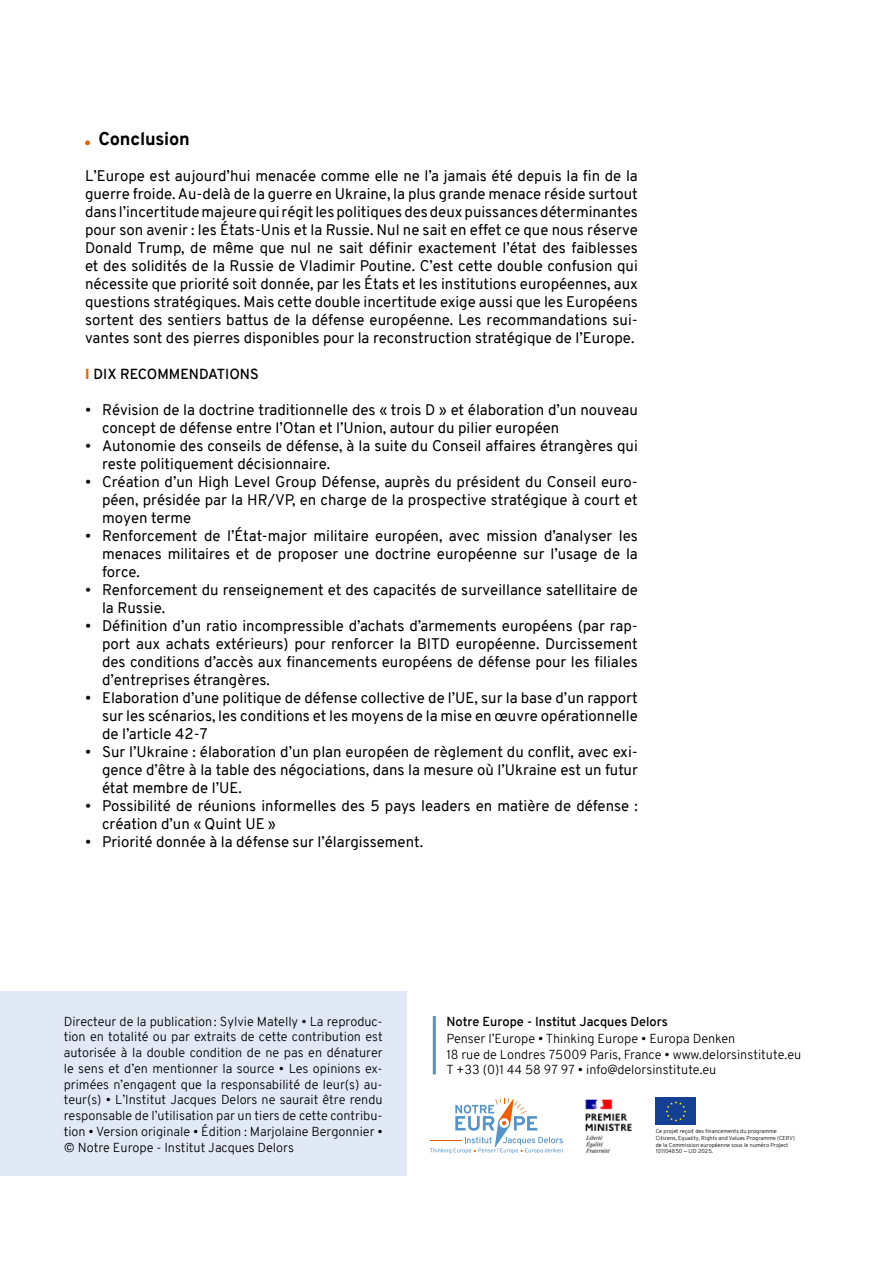
<style>
.page{position:relative;width:893px;height:1263px;background:#fff}
.page>*{position:absolute;margin:0;border:0;box-sizing:border-box;transform-origin:0 0}
.t1{font:800 18px "Overpass";letter-spacing:-.01em;color:#000}
.t2{font:15px/18px "Overpass";color:#000;text-align:justify}
.t3{font:600 14.25px "Overpass";color:#000}
.t4{font:300 12.75px/15.8px "Overpass";color:#000;text-align:justify}
.t5{font:600 12.75px "Overpass";color:#000}
.t6{font:300 5.55px/6.8px "Overpass";color:#000}
.s1{font-weight:900;color:#eb6104}
</style>
<div class="page">
<div style="left:0;top:991px;width:407px;height:185px;background:#e1e8f6"></div>
<svg style="left:430px;top:1098px;width:133px;height:55px"></svg>
<hr style="left:430px;top:1140px;width:32px;height:1px;background:#f25d00">
<hr style="left:433px;top:1016px;width:3px;height:58px;background:#5690cb">
<img style="left:585px;top:1099px;width:47px;height:54px">
<div style="left:656px;top:1098px;width:40px;height:27px;background:#134094"></div>
<svg style="left:665px;top:1101px;width:21px;height:21px"></svg>
<svg style="left:85px;top:140px;width:5px;height:5px"></svg>
<p class="t1" style="left:99px;top:126px;width:93px">Conclusion</p>
<p class="t2" style="left:85px;top:167px;width:554px">L’Europe est aujourd’hui menacée comme elle ne l’a jamais été depuis la fin de la guerre froide. Au-delà de la guerre en Ukraine, la plus grande menace réside surtout dans l’incertitude majeure qui régit les politiques des deux puissances déterminantes pour son avenir : les États-Unis et la Russie. Nul ne sait en effet ce que nous réserve Donald Trump, de même que nul ne sait définir exactement l’état des faiblesses et des solidités de la Russie de Vladimir Poutine. C’est cette double confusion qui nécessite que priorité soit donnée, par les États et les institutions européennes, aux questions stratégiques. Mais cette double incertitude exige aussi que les Européens sortent des sentiers battus de la défense européenne. Les recommandations sui&shy;vantes sont des pierres disponibles pour la reconstruction stratégique de l’Europe.</p>
<p class="t3" style="left:85px;top:364px;width:175px"><span class="s1">I</span> DIX RECOMMENDATIONS</p>
<p class="t2" style="left:102px;top:401px;width:537px;text-indent:-17px">• Révision de la doctrine traditionnelle des « trois D » et élaboration d’un nouveau concept de défense entre l’Otan et l’Union, autour du pilier européen</p>
<p class="t2" style="left:102px;top:437px;width:537px;text-indent:-17px">• Autonomie des conseils de défense, à la suite du Conseil affaires étrangères qui reste politiquement décisionnaire.</p>
<p class="t2" style="left:102px;top:473px;width:537px;text-indent:-17px">• Création d’un High Level Group Défense, auprès du président du Conseil euro&shy;péen, présidée par la HR/VP, en charge de la prospective stratégique à court et moyen terme</p>
<p class="t2" style="left:102px;top:527px;width:537px;text-indent:-17px">• Renforcement de l’État-major militaire européen, avec mission d’analyser les menaces militaires et de proposer une doctrine européenne sur l’usage de la force.</p>
<p class="t2" style="left:102px;top:581px;width:537px;text-indent:-17px">• Renforcement du renseignement et des capacités de surveillance satellitaire de la Russie.</p>
<p class="t2" style="left:102px;top:617px;width:537px;text-indent:-17px">• Définition d’un ratio incompressible d’achats d’armements européens (par rap&shy;port aux achats extérieurs) pour renforcer la BITD européenne. Durcissement des conditions d’accès aux financements européens de défense pour les filiales d’entreprises étrangères.</p>
<p class="t2" style="left:102px;top:689px;width:537px;text-indent:-17px">• Elaboration d’une politique de défense collective de l’UE, sur la base d’un rapport sur les scénarios, les conditions et les moyens de la mise en œuvre opérationnelle de l’article 42-7</p>
<p class="t2" style="left:102px;top:743px;width:537px;text-indent:-17px">• Sur l’Ukraine : élaboration d’un plan européen de règlement du conflit, avec exi&shy;gence d’être à la table des négociations, dans la mesure où l’Ukraine est un futur état membre de l’UE.</p>
<p class="t2" style="left:102px;top:797px;width:537px;text-indent:-17px">• Possibilité de réunions informelles des 5 pays leaders en matière de défense : création d’un « Quint UE »</p>
<p class="t2" style="left:85px;top:833px;width:340px">• Priorité donnée à la défense sur l’élargissement.</p>
<p class="t4" style="left:64px;top:1013px;width:320px">Directeur de la publication: Sylvie Matelly • La reproduc&shy;tion en totalité ou par extraits de cette contribution est autorisée à la double condition de ne pas en dénaturer le sens et d’en mentionner la source • Les opinions ex&shy;primées n’engagent que la responsabilité de leur(s) au&shy;teur(s) • L’Institut Jacques Delors ne saurait être rendu responsable de l’utilisation par un tiers de cette contribu&shy;tion • Version originale • Édition : Marjolaine Bergonnier • © Notre Europe - Institut Jacques Delors</p>
<p class="t5" style="left:446px;top:1012px;width:223px">Notre Europe - Institut Jacques Delors</p>
<p class="t4" style="left:446px;top:1031px;width:356px;text-align:left">Penser l’Europe • Thinking Europe • Europa Denken<br>18 rue de Londres 75009 Paris, France • www.delorsinstitute.eu<br>T +33 (0)1 44 58 97 97 • info@delorsinstitute.eu</p>
<p class="t6" style="left:656px;top:1128px;width:141px">Ce projet reçoit des financements du programme Citizens, Equality, Rights and Values Programme (CERV) de la Commission européenne sous le numéro Project 101104850 — IJD 2025.</p>
</div>
